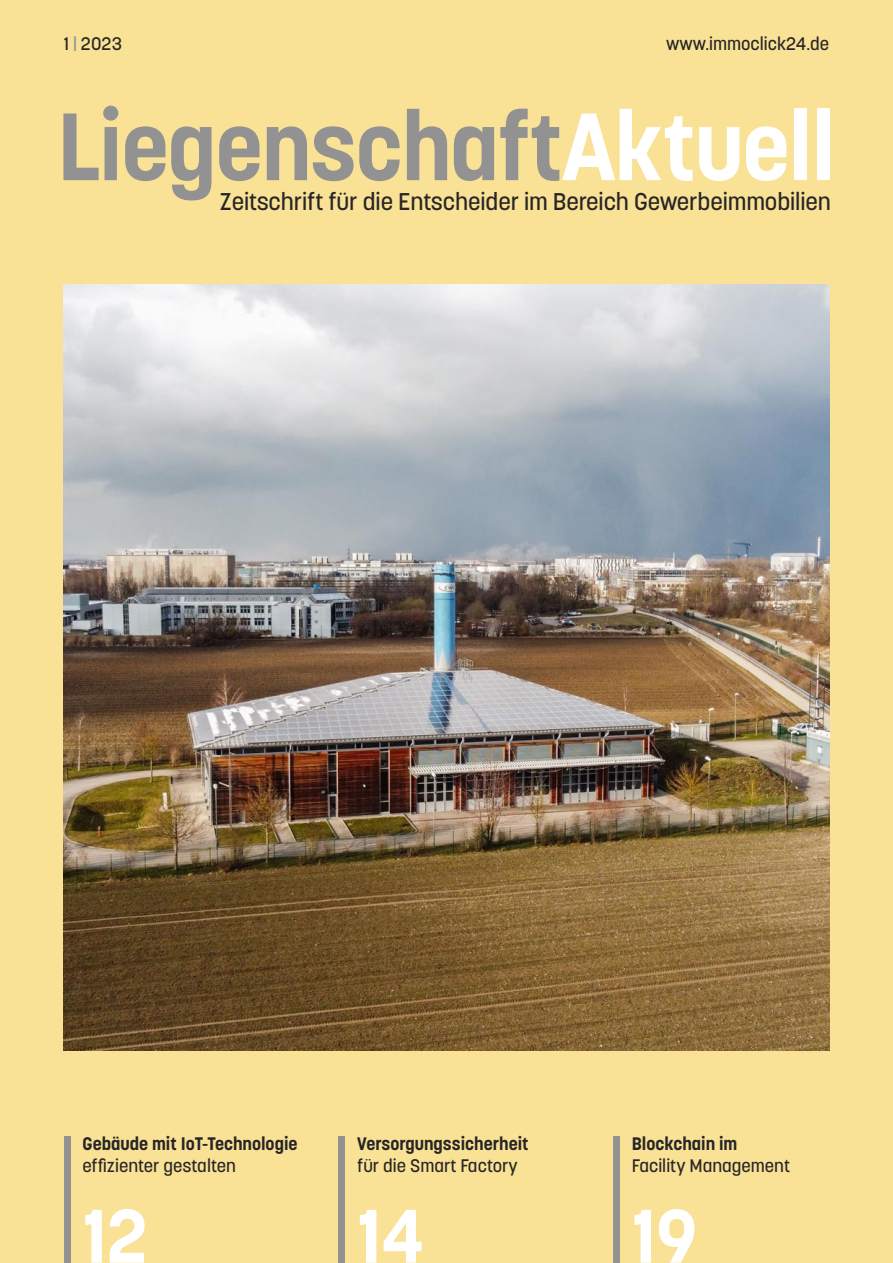
<style>
.page{position:relative;width:893px;height:1263px;background:#f9e195}
.page>*{position:absolute;margin:0;border:0;box-sizing:border-box;transform-origin:0 0}
.t1{font:700 94.5px "Korolev";letter-spacing:-.015em;color:#939293}
.t2{font:700 75px "Korolev";color:#fff}
.t3{font:500 24px "Korolev";letter-spacing:-.005em;color:#272526}
.t4{font:500 18px "Korolev";color:#272526}
.t5{font:700 18px "Korolev";color:#272526}
.s1{color:#939293}
.s2{color:#fff}
</style>
<div class="page">
<img style="left:64px;top:285px;width:765px;height:765px">
<div style="left:64px;top:1136px;width:6px;height:127px;background:#939293"></div>
<div style="left:613px;top:1136px;width:7px;height:127px;background:#939293"></div>
<div style="left:339px;top:1136px;width:6px;height:127px;background:#939293"></div>
<p class="t4" style="left:64px;top:32px;width:60px">1 <span class="s1">|</span> 2023</p>
<p class="t4" style="left:666px;top:32px;width:164px">www.immoclick24.de</p>
<h1 class="t1" style="left:57px;top:87px;width:779px">Liegenschaft<span class="s2">Aktuell</span></h1>
<h3 class="t3" style="left:220px;top:187px;width:613px">Zeitschrift für die Entscheider im Bereich Gewerbeimmobilien</h3>
<p class="t5" style="left:83px;top:1132px;width:216px">Gebäude mit IoT-Technologie</p>
<p class="t4" style="left:83px;top:1154px;width:155px">effizienter gestalten</p>
<h2 class="t2" style="left:83px;top:1189px;width:67px">12</h2>
<p class="t5" style="left:357px;top:1132px;width:173px">Versorgungssicherheit</p>
<p class="t4" style="left:357px;top:1154px;width:162px">für die Smart Factory</p>
<h2 class="t2" style="left:357px;top:1189px;width:68px">14</h2>
<p class="t5" style="left:632px;top:1132px;width:107px">Blockchain im</p>
<p class="t4" style="left:632px;top:1154px;width:160px">Facility Management</p>
<h2 class="t2" style="left:632px;top:1189px;width:67px">19</h2>
</div>
